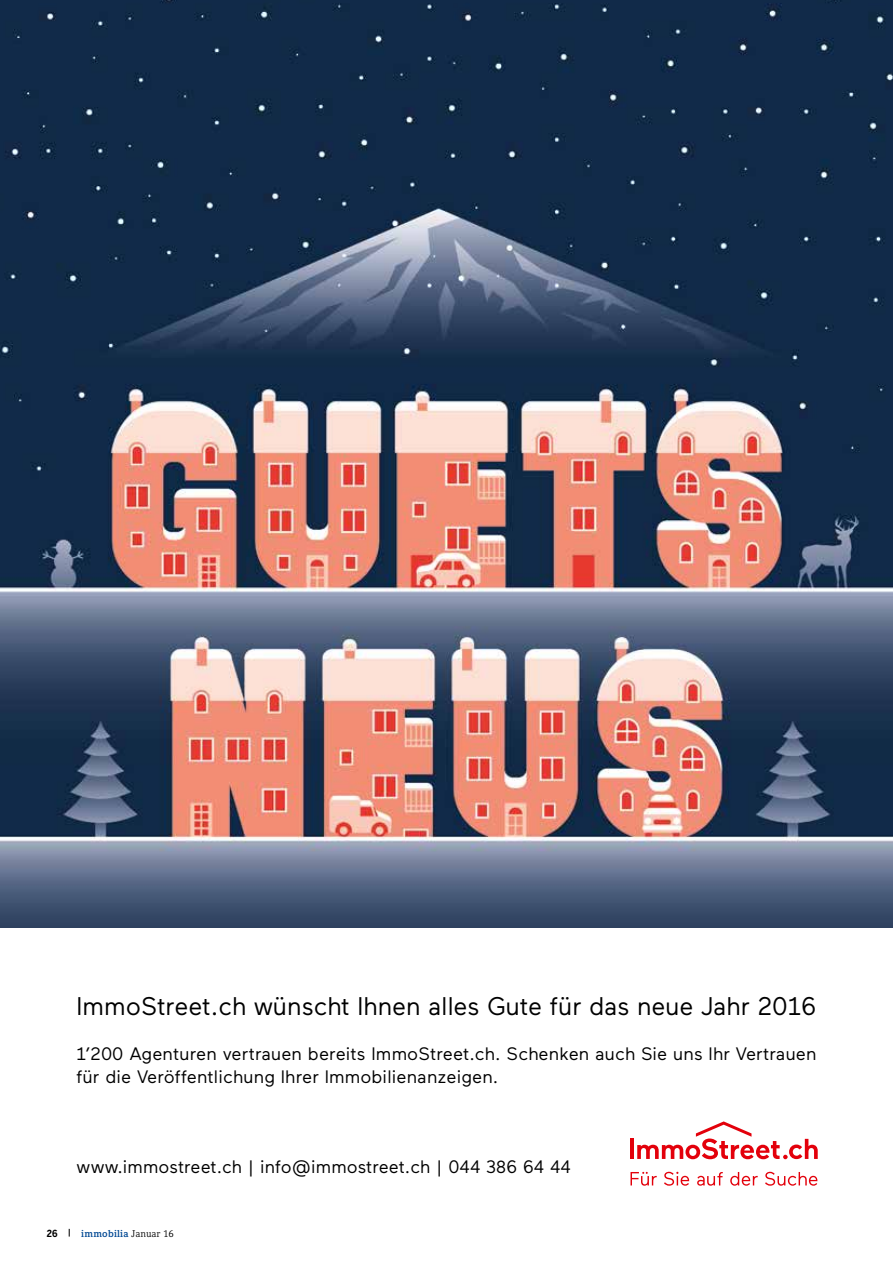
<style>
.page{position:relative;width:893px;height:1263px;background:#fff}
.page>*{position:absolute;margin:0;border:0;box-sizing:border-box;transform-origin:0 0}
.t1{font:25.5px "Maax";letter-spacing:-.005em;color:#000}
.t2{font:18px/22.5px "Maax";letter-spacing:.005em;color:#000}
.t3{font:700 9.75px "Compatil Letter LT Pro";letter-spacing:.025em;color:#004893}
.s1{font-family:"Benton Sans Cond";color:#000}
.s2{color:#000}
.s3{font-weight:400;color:#000}
</style>
<div class="page">
<img style="left:0;top:0;width:893px;height:928px">
<svg style="left:630px;top:1172px;width:27px;height:14px"></svg>
<svg style="left:664px;top:1172px;width:25px;height:14px"></svg>
<svg style="left:697px;top:1172px;width:26px;height:14px"></svg>
<svg style="left:730px;top:1172px;width:28px;height:14px"></svg>
<svg style="left:765px;top:1172px;width:52px;height:14px"></svg>
<hr style="left:630px;top:1139px;width:4px;height:20px;background:#e3000b">
<svg style="left:637px;top:1121px;width:181px;height:38px"></svg>
<h1 class="t1" style="left:77px;top:993px;width:741px">ImmoStreet.ch wünscht Ihnen alles Gute für das neue Jahr 2016</h1>
<p class="t2" style="left:77px;top:1043px;width:741px">1’200 Agenturen vertrauen bereits ImmoStreet.ch. Schenken auch Sie uns Ihr Vertrauen für die Veröffentlichung Ihrer Immobilienanzeigen.</p>
<p class="t2" style="left:77px;top:1156px;width:496px">www.immostreet.ch | info@immostreet.ch | 044 386 64 44</p>
<p class="t3" style="left:47px;top:1227px;width:129px"><span class="s1">26</span> <span class="s2">|</span> immobilia <span class="s3">Januar 16</span></p>
</div>
